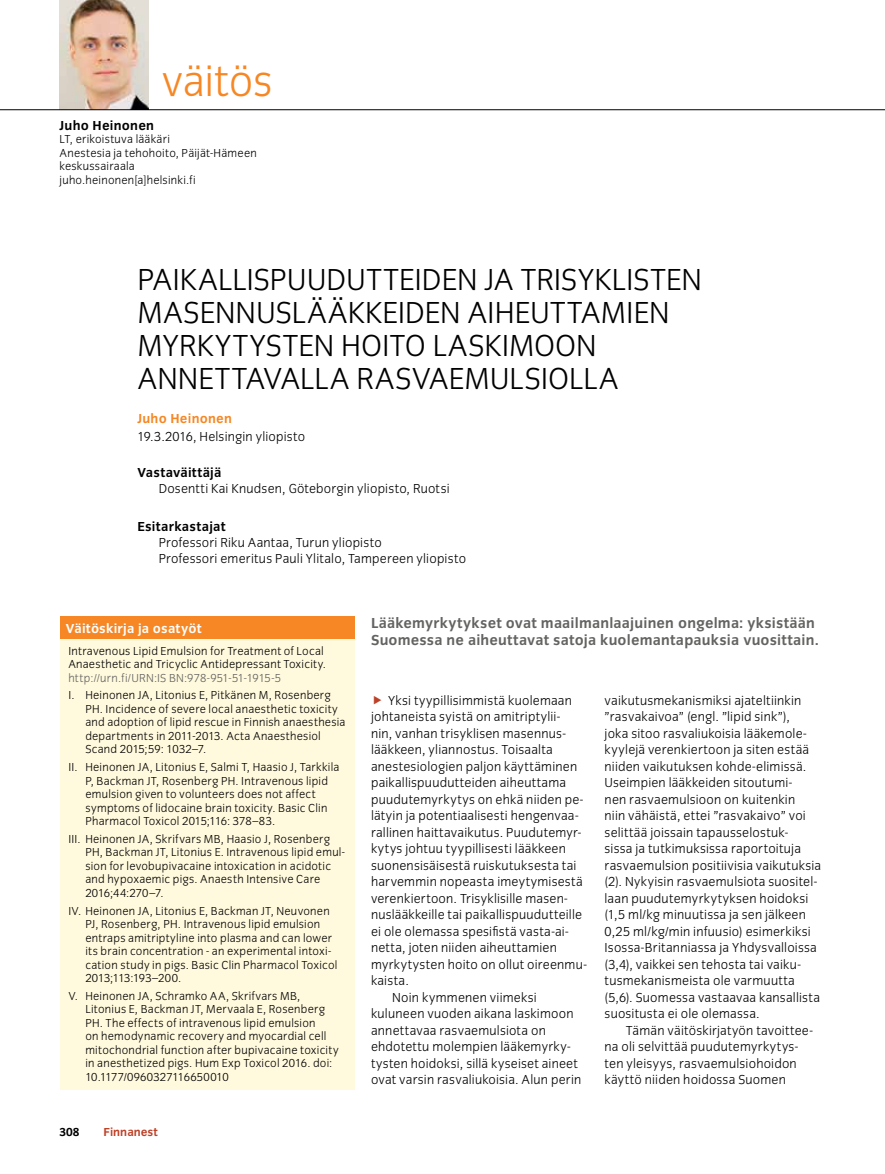
<style>
.page{position:relative;width:885px;height:1174px;background:#fff}
.page>*{position:absolute;margin:0;border:0;box-sizing:border-box;transform-origin:0 0}
.t1{font:300 45px "Congress Sans";letter-spacing:-.005em;color:#f68724}
.t2{font:300 31.5px/33px "Congress Sans";color:#000}
.t3{font:700 15px/16.5px "Congress Sans";letter-spacing:.01em;color:#636361}
.t4{font:300 13.5px/16.5px "Congress Sans";letter-spacing:.015em;color:#000}
.t5{font:700 13.5px "Congress Sans";letter-spacing:.015em;color:#000}
.t6{font:700 13.5px "Congress Sans";letter-spacing:.015em;color:#fff}
.t7{font:700 13.5px "Congress Sans";letter-spacing:.015em;color:#f68724}
.t8{font:300 12px/13.5px "Congress Sans";letter-spacing:.02em;color:#000}
.t9{font:300 12px "Congress Sans";letter-spacing:.015em;color:#636361}
.t10{font:700 12px "Congress Sans";color:#be4127}
.t11{font:700 12px "Congress Sans";color:#000}
</style>
<div class="page">
<img style="left:60px;top:0;width:89px;height:109px">
<hr style="left:0;top:109px;width:884px;height:1px;background:#000">
<div style="left:60px;top:617px;width:294px;height:22px;background:#f68724"></div>
<div style="left:60px;top:639px;width:294px;height:450px;background:#fffadd"></div>
<h1 class="t1" style="left:162px;top:56px;width:113px">väitös</h1>
<p class="t5" style="left:60px;top:117px;width:96px">Juho Heinonen</p>
<p class="t8" style="left:60px;top:132px;width:199px">LT, erikoistuva lääkäri<br>Anestesia ja tehohoito, Päijät-Hämeen keskussairaala juho.heinonen[a]helsinki.fi</p>
<h2 class="t2" style="left:137px;top:263px;width:566px">PAIKALLISPUUDUTTEIDEN JA TRISYKLISTEN MASENNUSLÄÄKKEIDEN AIHEUTTAMIEN MYRKYTYSTEN HOITO LASKIMOON ANNETTAVALLA RASVAEMULSIOLLA</h2>
<p class="t7" style="left:137px;top:411px;width:96px">Juho Heinonen</p>
<p class="t4" style="left:137px;top:428px;width:169px">19.3.2016, Helsingin yliopisto</p>
<p class="t5" style="left:137px;top:465px;width:86px">Vastaväittäjä</p>
<p class="t4" style="left:159px;top:480px;width:292px">Dosentti Kai Knudsen, Göteborgin yliopisto, Ruotsi</p>
<p class="t5" style="left:137px;top:519px;width:90px">Esitarkastajat</p>
<p class="t4" style="left:159px;top:535px;width:309px">Professori Riku Aantaa, Turun yliopisto<br>Professori emeritus Pauli Ylitalo, Tampereen yliopisto</p>
<p class="t6" style="left:66px;top:621px;width:137px">Väitöskirja ja osatyöt</p>
<p class="t8" style="left:68px;top:644px;width:259px">Intravenous Lipid Emulsion for Treatment of Local<br>Anaesthetic and Tricyclic Antidepressant Toxicity.</p>
<p class="t9" style="left:68px;top:671px;width:214px">http://urn.fi/URN:IS BN:978-951-51-1915-5</p>
<p class="t8" style="left:85px;top:688px;width:261px;text-indent:-17px">I. Heinonen JA, Litonius E, Pitkänen M, Rosenberg PH. Incidence of severe local anaesthetic toxicity and adoption of lipid rescue in Finnish anaesthesia departments in 2011-2013. Acta Anaesthesiol Scand 2015;59: 1032–7.</p>
<p class="t8" style="left:85px;top:760px;width:255px;text-indent:-17px">II. Heinonen JA, Litonius E, Salmi T, Haasio J, Tarkkila P, Backman JT, Rosenberg PH. Intravenous lipid emulsion given to volunteers does not affect symptoms of lidocaine brain toxicity. Basic Clin Pharmacol Toxicol 2015;116: 378–83.</p>
<p class="t8" style="left:85px;top:832px;width:261px;text-indent:-17px">III. Heinonen JA, Skrifvars MB, Haasio J, Rosenberg PH, Backman JT, Litonius E. Intravenous lipid emul&shy;sion for levobupivacaine intoxication in acidotic and hypoxaemic pigs. Anaesth Intensive Care 2016;44:270–7.</p>
<p class="t8" style="left:85px;top:904px;width:253px;text-indent:-17px">IV. Heinonen JA, Litonius E, Backman JT, Neuvonen PJ, Rosenberg, PH. Intravenous lipid emulsion entraps amitriptyline into plasma and can lower its brain concentration - an experimental intoxi&shy;cation study in pigs. Basic Clin Pharmacol Toxicol 2013;113:193–200.</p>
<p class="t8" style="left:85px;top:989px;width:255px;text-indent:-17px">V. Heinonen JA, Schramko AA, Skrifvars MB, Litonius E, Backman JT, Mervaala E, Rosenberg PH. The effects of intravenous lipid emulsion<br>on hemodynamic recovery and myocardial cell mitochondrial function after bupivacaine toxicity in anesthetized pigs. Hum Exp Toxicol 2016. doi:<br>10.1177/0960327116650010</p>
<p class="t11" style="left:60px;top:1125px;width:22px">308</p>
<p class="t10" style="left:104px;top:1125px;width:56px">Finnanest</p>
<p class="t3" style="left:371px;top:615px;width:449px">Lääkemyrkytykset ovat maailmanlaajuinen ongelma: yksistään<br>Suomessa ne aiheuttavat satoja kuolemantapauksia vuosittain.</p>
<p class="t4" style="left:388px;top:692px;width:185px">Yksi tyypillisimmistä kuolemaan</p>
<p class="t4" style="left:371px;top:708px;width:191px">johtaneista syistä on amitriptylii-</p>
<p class="t4" style="left:371px;top:725px;width:196px">nin, vanhan trisyklisen masennus-</p>
<p class="t4" style="left:371px;top:741px;width:183px">lääkkeen, yliannostus. Toisaalta</p>
<p class="t4" style="left:371px;top:758px;width:208px">anestesiologien paljon käyttäminen</p>
<p class="t4" style="left:371px;top:774px;width:197px">paikallispuudutteiden aiheuttama</p>
<p class="t4" style="left:371px;top:791px;width:214px">puudutemyrkytys on ehkä niiden pe-</p>
<p class="t4" style="left:371px;top:807px;width:209px">lätyin ja potentiaalisesti hengenvaa-</p>
<p class="t4" style="left:371px;top:824px;width:212px">rallinen haittavaikutus. Puudutemyr-</p>
<p class="t4" style="left:371px;top:840px;width:196px">kytys johtuu tyypillisesti lääkkeen</p>
<p class="t4" style="left:371px;top:857px;width:207px">suonensisäisestä ruiskutuksesta tai</p>
<p class="t4" style="left:371px;top:873px;width:213px">harvemmin nopeasta imeytymisestä</p>
<p class="t4" style="left:371px;top:890px;width:198px">verenkiertoon. Trisyklisille masen-</p>
<p class="t4" style="left:371px;top:906px;width:212px">nuslääkkeille tai paikallispuudutteille</p>
<p class="t4" style="left:371px;top:923px;width:199px">ei ole olemassa spesifistä vasta-ai-</p>
<p class="t4" style="left:371px;top:939px;width:187px">netta, joten niiden aiheuttamien</p>
<p class="t4" style="left:371px;top:956px;width:217px">myrkytysten hoito on ollut oireenmu-</p>
<p class="t4" style="left:371px;top:972px;width:39px">kaista.</p>
<p class="t4" style="left:392px;top:989px;width:146px">Noin kymmenen viimeksi</p>
<p class="t4" style="left:371px;top:1005px;width:204px">kuluneen vuoden aikana laskimoon</p>
<p class="t4" style="left:371px;top:1022px;width:176px">annettavaa rasvaemulsiota on</p>
<p class="t4" style="left:371px;top:1038px;width:201px">ehdotettu molempien lääkemyrky-</p>
<p class="t4" style="left:371px;top:1055px;width:208px">tysten hoidoksi, sillä kyseiset aineet</p>
<p class="t4" style="left:371px;top:1071px;width:212px">ovat varsin rasvaliukoisia. Alun perin</p>
<p class="t4" style="left:604px;top:692px;width:218px">vaikutusmekanismiksi ajateltiinkin ”rasvakaivoa” (engl. ”lipid sink”),<br>joka sitoo rasvaliukoisia lääkemole&shy;kyylejä verenkiertoon ja siten estää niiden vaikutuksen kohde-elimissä.<br>Useimpien lääkkeiden sitoutumi-<br>nen rasvaemulsioon on kuitenkin<br>niin vähäistä, ettei ”rasvakaivo” voi selittää joissain tapausselostuk-<br>sissa ja tutkimuksissa raportoituja rasvaemulsion positiivisia vaikutuksia (2). Nykyisin rasvaemulsiota suositel&shy;laan puudutemyrkytyksen hoidoksi (1,5 ml/kg minuutissa ja sen jälkeen 0,25 ml/kg/min infuusio) esimerkiksi Isossa-Britanniassa ja Yhdysvalloissa (3,4), vaikkei sen tehosta tai vaiku&shy;tusmekanismeista ole varmuutta (5,6). Suomessa vastaavaa kansallista suositusta ei ole olemassa.</p>
<p class="t4" style="left:604px;top:1022px;width:210px;text-indent:21px">Tämän väitöskirjatyön tavoittee&shy;na oli selvittää puudutemyrkytys&shy;ten yleisyys, rasvaemulsiohoidon käyttö niiden hoidossa Suomen</p>
</div>
